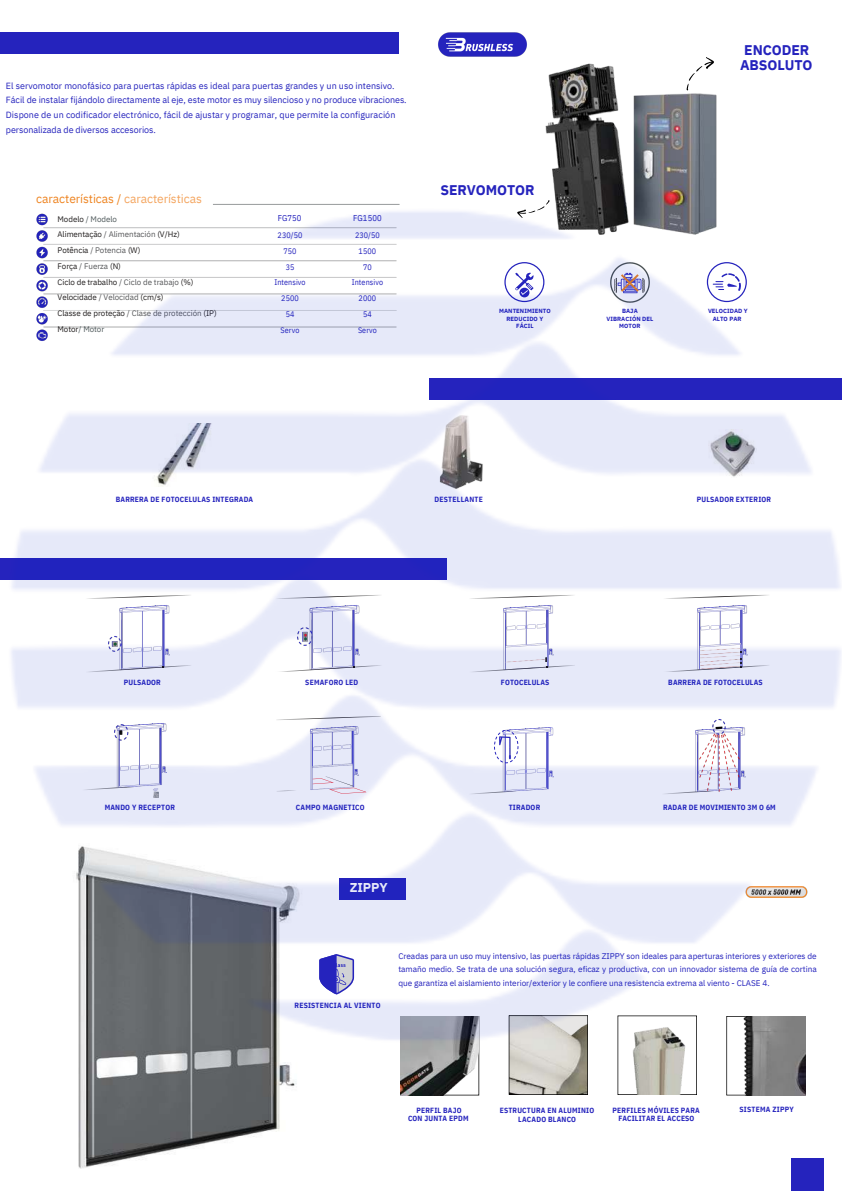
<style>
.page{position:relative;width:842px;height:1191px;background:#fff}
.page>*{position:absolute;margin:0;border:0;box-sizing:border-box;transform-origin:0 0}
.t1{font:700 14px/15px "IBM Plex Sans";letter-spacing:-.005em;color:#2523bd}
.t2{font:700 12.8px "IBM Plex Sans";letter-spacing:-.005em;color:#fff}
.t3{font:12px "IBM Plex Sans";letter-spacing:-.005em;color:#ee8421}
.t4{font:9px/14.7px "IBM Plex Sans";color:#2523bd}
.t5{font:8.5px "IBM Plex Sans Cond";letter-spacing:.01em;color:#2523bd}
.t6{font:8.2px/13.5px "IBM Plex Sans";letter-spacing:-.005em;color:#2523bd;text-align:justify}
.t7{font:8px/15.8px "IBM Plex Sans";letter-spacing:-.005em;color:#221f1f}
.t8{font:8px/15.8px "IBM Plex Sans Cond";letter-spacing:.01em;color:#2523bd;text-align:center}
.t9{font:700 7.5px "IBM Plex Sans Cond";letter-spacing:.025em;color:#2523bd}
.t10{font:700 6px/7.5px "IBM Plex Sans";letter-spacing:.01em;color:#2523bd;text-align:center}
.s1{color:#f4a55f}
.s2{color:#4f595b}
.s3{color:#57585a}
</style>
<div class="page">
<img style="left:0;top:32px;width:842px;height:1158px">
<h6 class="t4" style="left:6px;top:78px;width:402px">El servomotor monofásico para puertas rápidas es ideal para puertas grandes y un uso intensivo.<br>Fácil de instalar fijándolo directamente al eje, este motor es muy silencioso y no produce vibraciones.<br>Dispone de un codificador electrónico, fácil de ajustar y programar, que permite la configuración</h6>
<p class="t4" style="left:6px;top:122px;width:151px">personalizada de diversos accesorios.</p>
<p class="t3" style="left:36px;top:191px;width:167px">características / <span class="s1">características</span></p>
<p class="t7" style="left:58px;top:210px;width:161px">Modelo <span class="s2">/ Modelo<br></span>Alimentação <span class="s3">/ Alimentación</span> (V/Hz)<br>Potência <span class="s3">/ Potencia</span> (W)<br>Força <span class="s3">/ Fuerza</span> (N)<br>Ciclo de trabalho <span class="s3">/ Ciclo de trabajo</span> (%)<br>Velocidade <span class="s3">/ Velocidad</span> (cm/s)<br>Classe de proteção <span class="s3">/ Clase de protección</span> (IP)<br>Motor<span class="s2">/ Motor</span></p>
<h6 class="t5" style="left:278px;top:213px;width:25px">FG750</h6>
<p class="t5" style="left:353px;top:213px;width:30px">FG1500</p>
<p class="t8" style="left:274px;top:227px;width:33px">230/50<br>750<br>35<br>Intensivo<br>2500<br>54<br>Servo</p>
<p class="t8" style="left:352px;top:227px;width:33px">230/50<br>1500<br>70<br>Intensivo<br>2000<br>54<br>Servo</p>
<p class="t1" style="left:440px;top:182px;width:96px">SERVOMOTOR</p>
<p class="t1" style="left:740px;top:42px;width:74px">ENCODER<br>ABSOLUTO</p>
<h3 class="t10" style="left:499px;top:307px;width:53px">MANTENIMIENTO<br>REDUCIDO Y<br>FÁCIL</h3>
<p class="t10" style="left:606px;top:307px;width:48px">BAJA<br>VIBRACIÓN DEL<br>MOTOR</p>
<p class="t10" style="left:708px;top:307px;width:41px">VELOCIDAD Y<br>ALTO PAR</p>
<p class="t9" style="left:116px;top:493px;width:139px">BARRERA DE FOTOCELULAS INTEGRADA</p>
<p class="t9" style="left:435px;top:493px;width:50px">DESTELLANTE</p>
<p class="t9" style="left:697px;top:493px;width:76px">PULSADOR EXTERIOR</p>
<p class="t9" style="left:124px;top:677px;width:39px">PULSADOR</p>
<p class="t9" style="left:105px;top:802px;width:72px">MANDO Y RECEPTOR</p>
<h6 class="t9" style="left:305px;top:677px;width:54px">SEMAFORO LED</h6>
<p class="t9" style="left:296px;top:802px;width:70px">CAMPO MAGNETICO</p>
<p class="t2" style="left:350px;top:878px;width:39px">ZIPPY</p>
<p class="t9" style="left:501px;top:677px;width:50px">FOTOCELULAS</p>
<p class="t9" style="left:509px;top:802px;width:33px">TIRADOR</p>
<p class="t9" style="left:668px;top:677px;width:96px">BARRERA DE FOTOCELULAS</p>
<p class="t9" style="left:663px;top:802px;width:114px">RADAR DE MOVIMIENTO 3M O 6M</p>
<p class="t9" style="left:295px;top:999px;width:87px">RESISTENCIA AL VIENTO</p>
<h6 class="t6" style="left:398px;top:948px;width:420px">Creadas para un uso muy intensivo, las puertas rápidas ZIPPY son ideales para aperturas interiores y exteriores de tamaño medio. Se trata de una solución segura, eficaz y productiva, con un innovador sistema de guía de cortina que garantiza el aislamiento interior/exterior y le confiere una resistencia extrema al viento - CLASE 4.</h6>
<p class="t9" style="left:416px;top:1105px;width:47px">PERFIL BAJO</p>
<p class="t9" style="left:408px;top:1113px;width:62px">CON JUNTA EPDM</p>
<p class="t9" style="left:500px;top:1105px;width:96px">ESTRUCTURA EN ALUMINIO</p>
<p class="t9" style="left:518px;top:1113px;width:59px">LACADO BLANCO</p>
<p class="t9" style="left:613px;top:1105px;width:89px">PERFILES MÓVILES PARA</p>
<h6 class="t9" style="left:618px;top:1113px;width:78px">FACILITAR EL ACCESO</h6>
<p class="t9" style="left:739px;top:1104px;width:56px">SISTEMA ZIPPY</p>
</div>
